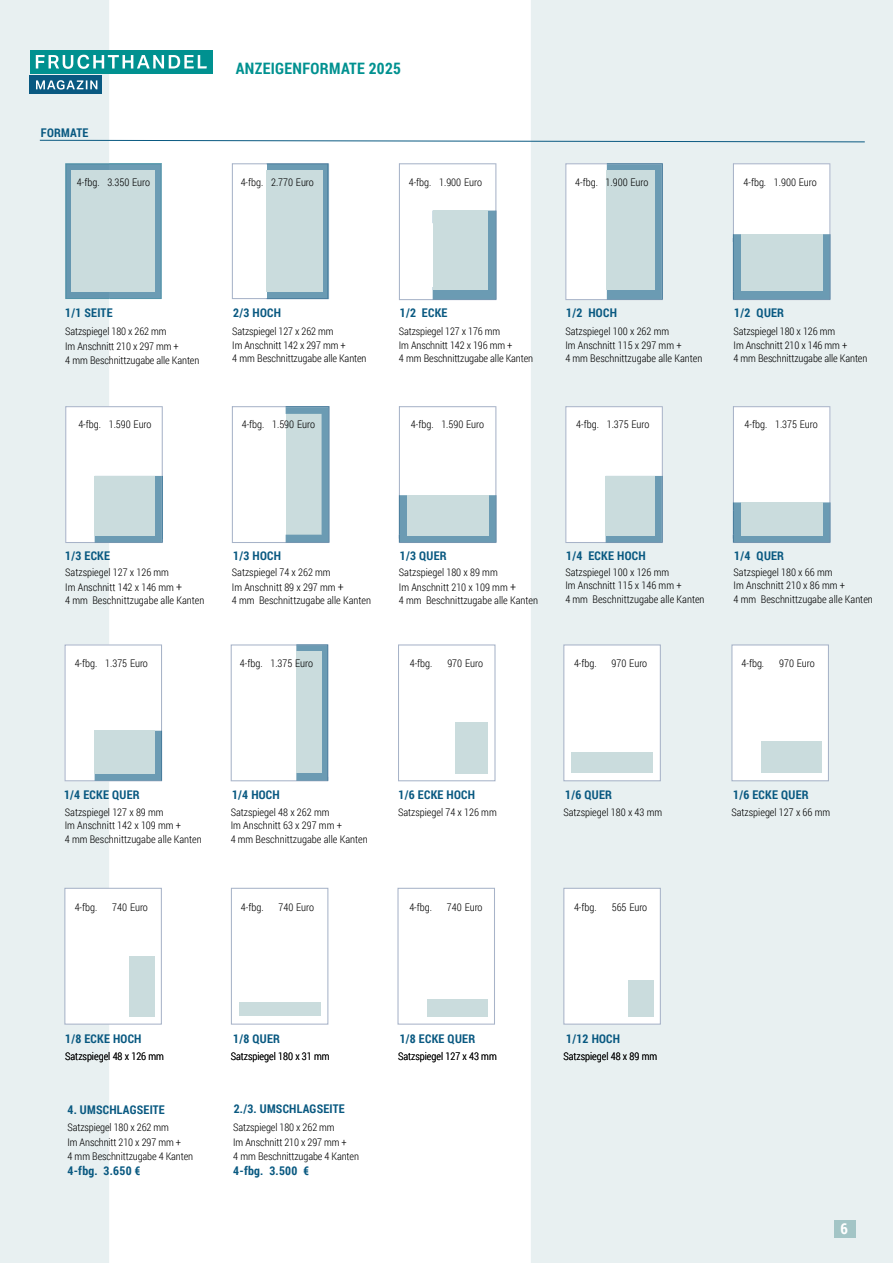
<style>
.page{position:relative;width:893px;height:1263px;background:#fff}
.page>*{position:absolute;margin:0;border:0;box-sizing:border-box;transform-origin:0 0}
.t1{font:700 15.75px "Roboto Condensed";letter-spacing:.02em;color:#009190}
.t2{font:700 15px "Roboto Condensed";color:#fff}
.t3{font:700 12px "Roboto Condensed";letter-spacing:.02em;color:#095981}
.t4{font:300 10.5px/13.5px "Roboto Condensed";color:#000}
.s1{font-size:12px}
</style>
<div class="page">
<div style="left:531px;top:0;width:362px;height:1263px;background:#e8f0f1"></div>
<div style="left:0;top:0;width:109px;height:1263px;background:#e8f0f1"></div>
<div style="left:30px;top:50px;width:182px;height:23px;background:#009190"></div>
<svg style="left:36px;top:55px;width:171px;height:14px"></svg>
<div style="left:30px;top:75px;width:72px;height:19px;background:#095981"></div>
<svg style="left:36px;top:80px;width:61px;height:10px"></svg>
<svg style="left:39px;top:139px;width:827px;height:4px"></svg>
<svg style="left:399px;top:163px;width:97px;height:137px"></svg>
<div style="left:433px;top:211px;width:55px;height:79px;background:#cadcdd"></div>
<svg style="left:733px;top:163px;width:97px;height:137px"></svg>
<div style="left:741px;top:234px;width:81px;height:56px;background:#cadcdd"></div>
<svg style="left:232px;top:163px;width:97px;height:136px"></svg>
<div style="left:267px;top:170px;width:56px;height:122px;background:#cadcdd"></div>
<svg style="left:65px;top:163px;width:97px;height:137px;background:#6f9fb5"></svg>
<div style="left:71px;top:170px;width:83px;height:122px;background:#cadcdd"></div>
<svg style="left:565px;top:163px;width:98px;height:137px"></svg>
<div style="left:607px;top:170px;width:48px;height:120px;background:#cadcdd"></div>
<svg style="left:232px;top:406px;width:97px;height:137px"></svg>
<hr style="left:286px;top:414px;width:35px;height:1px;background:#568da6">
<hr style="left:286px;top:535px;width:35px;height:1px;background:#568da6">
<svg style="left:399px;top:406px;width:97px;height:137px"></svg>
<div style="left:407px;top:495px;width:81px;height:40px;background:#cadcdd"></div>
<svg style="left:65px;top:406px;width:98px;height:137px"></svg>
<div style="left:95px;top:476px;width:60px;height:59px;background:#cadcdd"></div>
<svg style="left:565px;top:406px;width:98px;height:137px"></svg>
<div style="left:605px;top:476px;width:50px;height:60px;background:#cadcdd"></div>
<svg style="left:733px;top:406px;width:97px;height:137px"></svg>
<div style="left:741px;top:502px;width:81px;height:34px;background:#cadcdd"></div>
<div style="left:231px;top:888px;width:97px;height:137px;background:#fff;border:1px solid #a7b3c8"></div>
<div style="left:239px;top:1002px;width:81px;height:14px;background:#cadcdd"></div>
<div style="left:397px;top:888px;width:98px;height:137px;background:#fff;border:1px solid #a7b3c8"></div>
<div style="left:427px;top:999px;width:60px;height:17px;background:#cadcdd"></div>
<div style="left:563px;top:888px;width:98px;height:137px;background:#fff;border:1px solid #a7b3c8"></div>
<div style="left:628px;top:980px;width:25px;height:36px;background:#cadcdd"></div>
<div style="left:64px;top:888px;width:98px;height:137px;background:#fff;border:1px solid #a7b3c8"></div>
<div style="left:129px;top:956px;width:25px;height:61px;background:#cadcdd"></div>
<svg style="left:65px;top:644px;width:97px;height:137px"></svg>
<div style="left:95px;top:731px;width:60px;height:43px;background:#cadcdd"></div>
<svg style="left:231px;top:644px;width:97px;height:137px"></svg>
<div style="left:296px;top:652px;width:25px;height:121px;background:#cadcdd"></div>
<div style="left:731px;top:644px;width:98px;height:137px;background:#fff;border:1px solid #a7b3c8"></div>
<div style="left:761px;top:741px;width:61px;height:32px;background:#cadcdd"></div>
<div style="left:563px;top:644px;width:98px;height:137px;background:#fff;border:1px solid #a7b3c8"></div>
<div style="left:571px;top:752px;width:82px;height:21px;background:#cadcdd"></div>
<div style="left:398px;top:644px;width:97px;height:137px;background:#fff;border:1px solid #a7b3c8"></div>
<div style="left:456px;top:723px;width:32px;height:51px;background:#cadcdd"></div>
<div style="left:834px;top:1220px;width:21px;height:17px;background:#a3c5c6"></div>
<h1 class="t1" style="left:236px;top:57px;width:167px">ANZEIGENFORMATE 2025</h1>
<p class="t3" style="left:41px;top:124px;width:49px">FORMATE</p>
<p class="t4" style="left:77px;top:175px;width:75px">4-fbg. 3.350 Euro</p>
<p class="t4" style="left:241px;top:175px;width:75px">4-fbg. 2.770 Euro</p>
<p class="t4" style="left:409px;top:175px;width:75px">4-fbg. 1.900 Euro</p>
<p class="t4" style="left:575px;top:175px;width:75px">4-fbg. 1.900 Euro</p>
<p class="t4" style="left:743px;top:175px;width:75px">4-fbg. 1.900 Euro</p>
<p class="t3" style="left:65px;top:305px;width:49px">1/1 SEITE</p>
<p class="t3" style="left:233px;top:305px;width:49px">2/3 HOCH</p>
<p class="t3" style="left:400px;top:305px;width:49px">1/2 ECKE</p>
<p class="t3" style="left:566px;top:305px;width:52px">1/2 HOCH</p>
<p class="t3" style="left:734px;top:305px;width:51px">1/2 QUER</p>
<p class="t4" style="left:65px;top:323px;width:115px;line-height:15px">Satzspiegel 180 x 262 mm<br>Im Anschnitt 210 x 297 mm +</p>
<p class="t4" style="left:65px;top:353px;width:136px">4 mm Beschnittzugabe alle Kanten</p>
<p class="t4" style="left:232px;top:324px;width:136px">Satzspiegel 127 x 262 mm<br>Im Anschnitt 142 x 297 mm +<br>4 mm Beschnittzugabe alle Kanten</p>
<p class="t4" style="left:399px;top:324px;width:136px">Satzspiegel 127 x 176 mm<br>Im Anschnitt 142 x 196 mm +<br>4 mm Beschnittzugabe alle Kanten</p>
<p class="t4" style="left:565px;top:324px;width:139px">Satzspiegel 100 x 262 mm<br>Im Anschnitt 115 x 297 mm +<br>4 mm Beschnittzugabe alle Kanten</p>
<p class="t4" style="left:734px;top:324px;width:135px">Satzspiegel 180 x 126 mm<br>Im Anschnitt 210 x 146 mm +<br>4 mm Beschnittzugabe alle Kanten</p>
<p class="t4" style="left:78px;top:417px;width:75px">4-fbg. 1.590 Euro</p>
<p class="t4" style="left:242px;top:417px;width:75px">4-fbg. 1.590 Euro</p>
<p class="t4" style="left:411px;top:417px;width:75px">4-fbg. 1.590 Euro</p>
<p class="t4" style="left:576px;top:417px;width:75px">4-fbg. 1.375 Euro</p>
<p class="t4" style="left:745px;top:417px;width:75px">4-fbg. 1.375 Euro</p>
<p class="t3" style="left:65px;top:547px;width:46px">1/3 ECKE</p>
<p class="t3" style="left:233px;top:547px;width:49px">1/3 HOCH</p>
<p class="t3" style="left:400px;top:547px;width:48px">1/3 QUER</p>
<p class="t3" style="left:566px;top:547px;width:81px">1/4 ECKE HOCH</p>
<p class="t3" style="left:734px;top:547px;width:51px">1/4 QUER</p>
<p class="t4" style="left:65px;top:564px;width:118px;line-height:15px">Satzspiegel 127 x 126 mm<br>Im Anschnitt 142 x 146 mm <span class="s1">+</span></p>
<p class="t4" style="left:65px;top:593px;width:141px">4 mm Beschnittzugabe alle Kanten</p>
<p class="t4" style="left:232px;top:564px;width:114px;line-height:15px">Satzspiegel 74 x 262 mm<br>Im Anschnitt 89 x 297 mm <span class="s1">+</span></p>
<p class="t4" style="left:232px;top:593px;width:141px">4 mm Beschnittzugabe alle Kanten</p>
<p class="t4" style="left:399px;top:564px;width:119px;line-height:15px">Satzspiegel 180 x 89 mm<br>Im Anschnitt 210 x 109 mm <span class="s1">+</span></p>
<p class="t4" style="left:399px;top:593px;width:141px">4 mm Beschnittzugabe alle Kanten</p>
<p class="t4" style="left:565px;top:565px;width:141px">Satzspiegel 100 x 126 mm<br>Im Anschnitt 115 x 146 mm +<br>4 mm Beschnittzugabe alle Kanten</p>
<p class="t4" style="left:734px;top:565px;width:141px">Satzspiegel 180 x 66 mm<br>Im Anschnitt 210 x 86 mm +<br>4 mm Beschnittzugabe alle Kanten</p>
<p class="t4" style="left:75px;top:656px;width:75px">4-fbg. 1.375 Euro</p>
<p class="t4" style="left:240px;top:656px;width:75px">4-fbg. 1.375 Euro</p>
<p class="t4" style="left:410px;top:656px;width:24px">4-fbg.</p>
<p class="t4" style="left:447px;top:656px;width:37px">970 Euro</p>
<p class="t4" style="left:574px;top:656px;width:24px">4-fbg.</p>
<p class="t4" style="left:612px;top:656px;width:37px">970 Euro</p>
<p class="t4" style="left:741px;top:656px;width:24px">4-fbg.</p>
<p class="t4" style="left:779px;top:656px;width:37px">970 Euro</p>
<p class="t3" style="left:64px;top:787px;width:77px">1/4 ECKE QUER</p>
<p class="t3" style="left:232px;top:787px;width:49px">1/4 HOCH</p>
<p class="t3" style="left:399px;top:787px;width:78px">1/6 ECKE HOCH</p>
<p class="t3" style="left:565px;top:787px;width:48px">1/6 QUER</p>
<p class="t3" style="left:733px;top:787px;width:77px">1/6 ECKE QUER</p>
<p class="t4" style="left:65px;top:805px;width:139px">Satzspiegel 127 x 89 mm<br>Im Anschnitt 142 x 109 mm +<br>4 mm Beschnittzugabe alle Kanten</p>
<p class="t4" style="left:231px;top:805px;width:139px">Satzspiegel 48 x 262 mm<br>Im Anschnitt 63 x 297 mm +<br>4 mm Beschnittzugabe alle Kanten</p>
<p class="t4" style="left:398px;top:805px;width:100px">Satzspiegel 74 x 126 mm</p>
<p class="t4" style="left:563px;top:805px;width:100px">Satzspiegel 180 x 43 mm</p>
<p class="t4" style="left:731px;top:805px;width:100px">Satzspiegel 127 x 66 mm</p>
<p class="t4" style="left:75px;top:900px;width:24px">4-fbg.</p>
<p class="t4" style="left:112px;top:900px;width:37px">740 Euro</p>
<p class="t4" style="left:241px;top:900px;width:24px">4-fbg.</p>
<p class="t4" style="left:279px;top:900px;width:37px">740 Euro</p>
<p class="t4" style="left:409px;top:900px;width:24px">4-fbg.</p>
<p class="t4" style="left:447px;top:900px;width:37px">740 Euro</p>
<p class="t4" style="left:574px;top:900px;width:24px">4-fbg.</p>
<p class="t4" style="left:612px;top:900px;width:37px">565 Euro</p>
<p class="t3" style="left:65px;top:1030px;width:78px">1/8 ECKE HOCH</p>
<p class="t3" style="left:233px;top:1030px;width:48px">1/8 QUER</p>
<p class="t3" style="left:400px;top:1030px;width:77px">1/8 ECKE QUER</p>
<p class="t3" style="left:566px;top:1030px;width:55px">1/12 HOCH</p>
<p class="t4" style="left:65px;top:1049px;width:100px">Satzspiegel 48 x 126 mm</p>
<p class="t4" style="left:231px;top:1049px;width:100px">Satzspiegel 180 x 31 mm</p>
<p class="t4" style="left:398px;top:1049px;width:100px">Satzspiegel 127 x 43 mm</p>
<p class="t4" style="left:563px;top:1049px;width:95px">Satzspiegel 48 x 89 mm</p>
<p class="t3" style="left:67px;top:1101px;width:99px">4. UMSCHLAGSEITE</p>
<p class="t4" style="left:67px;top:1120px;width:115px;line-height:15px">Satzspiegel 180 x 262 mm<br>Im Anschnitt 210 x 297 mm +</p>
<p class="t4" style="left:67px;top:1149px;width:127px">4 mm Beschnittzugabe 4 Kanten</p>
<p class="t3" style="left:67px;top:1162px;width:74px">4-fbg. 3.650 €</p>
<p class="t3" style="left:234px;top:1100px;width:113px">2./3. UMSCHLAGSEITE</p>
<p class="t4" style="left:233px;top:1119px;width:115px;line-height:15px">Satzspiegel 180 x 262 mm<br>Im Anschnitt 210 x 297 mm +</p>
<p class="t4" style="left:233px;top:1149px;width:127px">4 mm Beschnittzugabe 4 Kanten</p>
<p class="t3" style="left:233px;top:1162px;width:77px">4-fbg. 3.500 €</p>
<h2 class="t2" style="left:840px;top:1218px;width:9px">6</h2>
</div>
